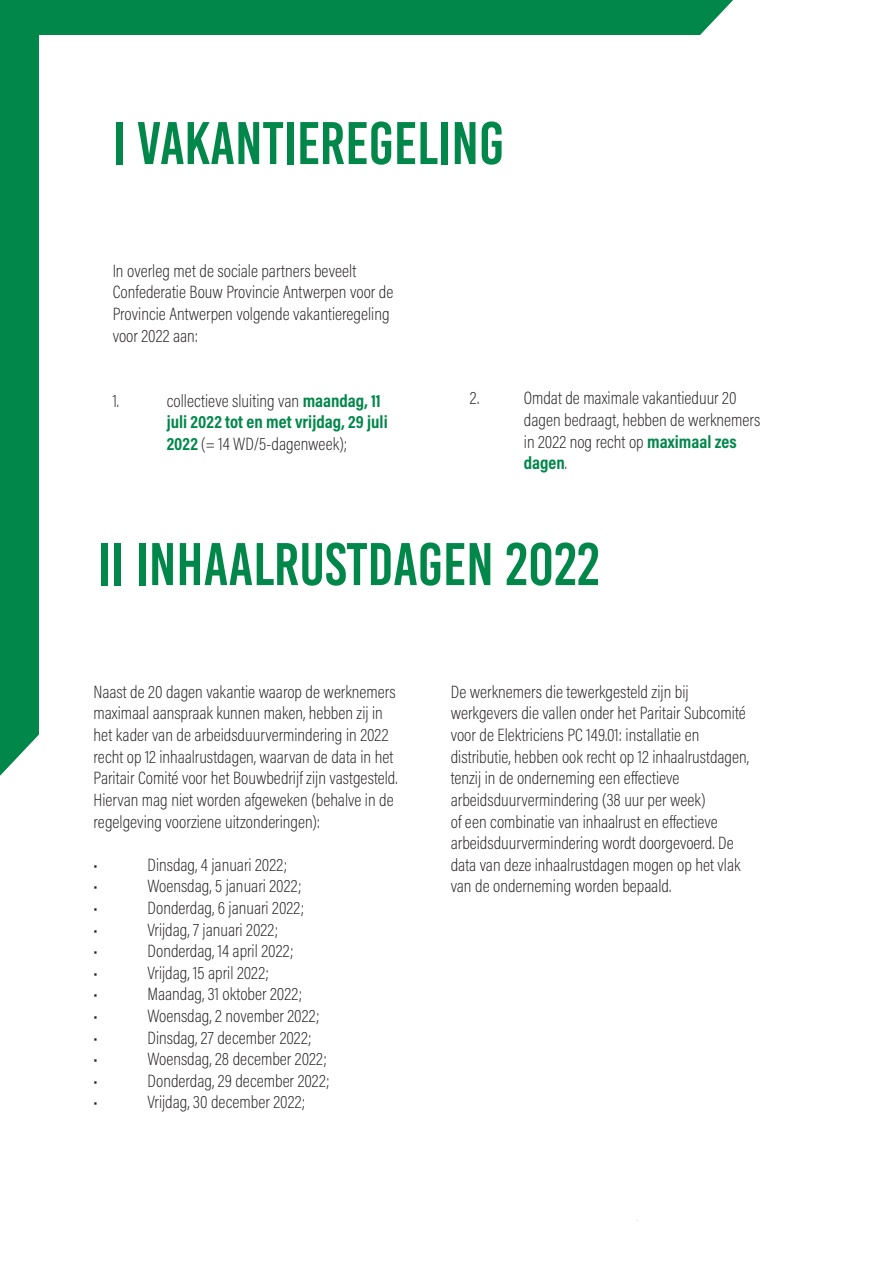
<style>
.page{position:relative;width:893px;height:1263px;background:#fff}
.page>*{position:absolute;margin:0;border:0;box-sizing:border-box;transform-origin:0 0}
.t1{font:60px "Bebas Kai";color:#018749}
.t2{font:200 18px/21.6px "Acumin Pro Cond";color:#231f20}
.t3{font:700 18px/21.6px "Acumin Pro Cond";color:#018749}
.s1{font-weight:200;color:#231f20}
.s2{font-weight:700;color:#018749}
</style>
<div class="page">
<div style="left:0;top:0;width:733px;height:776px;background:#018749"></div>
<div style="left:39px;top:35px;width:854px;height:1185px;background:#fff"></div>
<p class="t1" style="left:113px;top:111px;width:393px">I VAKANTIEREGELING</p>
<p class="t2" style="left:113px;top:260px;width:282px">In overleg met de sociale partners beveelt Confederatie Bouw Provincie Antwerpen voor de Provincie Antwerpen volgende vakantieregeling voor 2022 aan:</p>
<p class="t2" style="left:113px;top:389px;width:8px">1.</p>
<p class="t3" style="left:167px;top:389px;width:223px"><span class="s1">collectieve sluiting van</span> maandag, 11 juli 2022 tot en met vrijdag, 29 juli<br>2022 <span class="s1">(= 14 WD/5-dagenweek);</span></p>
<p class="t2" style="left:470px;top:387px;width:11px">2.</p>
<p class="t2" style="left:524px;top:387px;width:238px">Omdat de maximale vakantieduur 20 dagen bedraagt, hebben de werknemers in 2022 nog recht op <span class="s2">maximaal zes dagen</span>.</p>
<p class="t1" style="left:98px;top:532px;width:503px">II INHAALRUSTDAGEN 2022</p>
<p class="t2" style="left:94px;top:681px;width:306px">Naast de 20 dagen vakantie waarop de werknemers maximaal aanspraak kunnen maken, hebben zij in het kader van de arbeidsduurvermindering in 2022 recht op 12 inhaalrustdagen, waarvan de data in het Paritair Comité voor het Bouwbedrijf zijn vastgesteld.<br>Hiervan mag niet worden afgeweken (behalve in de regelgeving voorziene uitzonderingen):</p>
<p class="t2" style="left:94px;top:853px;width:6px">•</p>
<p class="t2" style="left:148px;top:853px;width:141px">Dinsdag, 4 januari 2022;</p>
<p class="t2" style="left:94px;top:875px;width:6px">•</p>
<p class="t2" style="left:148px;top:875px;width:155px">Woensdag, 5 januari 2022;</p>
<p class="t2" style="left:94px;top:897px;width:6px">•</p>
<p class="t2" style="left:148px;top:897px;width:158px">Donderdag, 6 januari 2022;</p>
<p class="t2" style="left:94px;top:918px;width:6px">•</p>
<p class="t2" style="left:148px;top:918px;width:132px">Vrijdag, 7 januari 2022;</p>
<p class="t2" style="left:94px;top:940px;width:6px">•</p>
<p class="t2" style="left:148px;top:940px;width:147px">Donderdag, 14 april 2022;</p>
<p class="t2" style="left:94px;top:961px;width:6px">•</p>
<p class="t2" style="left:148px;top:961px;width:123px">Vrijdag, 15 april 2022;</p>
<p class="t2" style="left:94px;top:983px;width:6px">•</p>
<p class="t2" style="left:148px;top:983px;width:156px">Maandag, 31 oktober 2022;</p>
<p class="t2" style="left:94px;top:1005px;width:6px">•</p>
<p class="t2" style="left:148px;top:1005px;width:173px">Woensdag, 2 november 2022;</p>
<p class="t2" style="left:94px;top:1026px;width:6px">•</p>
<p class="t2" style="left:148px;top:1026px;width:166px">Dinsdag, 27 december 2022;</p>
<p class="t2" style="left:94px;top:1048px;width:6px">•</p>
<p class="t2" style="left:148px;top:1048px;width:181px">Woensdag, 28 december 2022;</p>
<p class="t2" style="left:94px;top:1069px;width:6px">•</p>
<p class="t2" style="left:148px;top:1069px;width:184px">Donderdag, 29 december 2022;</p>
<p class="t2" style="left:94px;top:1091px;width:6px">•</p>
<p class="t2" style="left:148px;top:1091px;width:159px">Vrijdag, 30 december 2022;</p>
<p class="t2" style="left:451px;top:681px;width:300px">De werknemers die tewerkgesteld zijn bij werkgevers die vallen onder het Paritair Subcomité voor de Elektriciens PC 149.01: installatie en distributie, hebben ook recht op 12 inhaalrustdagen, tenzij in de onderneming een effectieve arbeidsduurvermindering (38 uur per week)<br>of een combinatie van inhaalrust en effectieve arbeidsduurvermindering wordt doorgevoerd. De data van deze inhaalrustdagen mogen op het vlak van de onderneming worden bepaald.</p>
</div>
